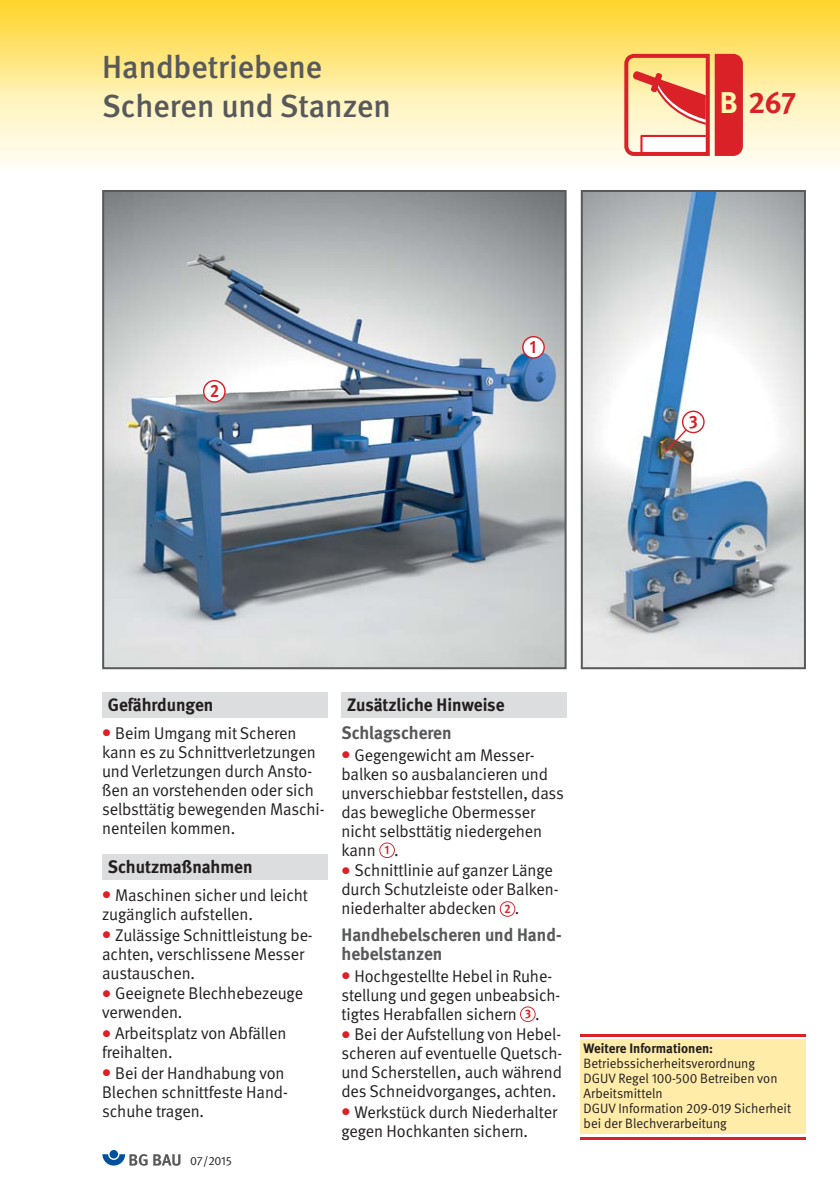
<style>
.page{position:relative;width:840px;height:1191px;background:#fff}
.page>*{position:absolute;margin:0;border:0;box-sizing:border-box;transform-origin:0 0}
.t1{font:500 32px/39px "DGUV Meta";color:#58595b}
.t2{font:700 30px "DGUV Meta";color:#da2128}
.t3{font:700 18px/19px "DGUV Meta";color:#58595b}
.t4{font:700 18px "DGUV Meta";color:#231f20}
.t5{font:700 18px "DGUV Meta";color:#da2128;scale:.9 1}
.t6{font:17px/19px "DGUV Meta";letter-spacing:-.005em;color:#231f20}
.t7{font:13.6px/15px "DGUV Meta";color:#231f20}
.t8{font:700 13.6px "DGUV Meta";color:#231f20}
.t9{font:700 12.4px "DGUV Meta";color:#da2128;scale:.9 1}
.t10{font:12px "DGUV Meta";letter-spacing:-.005em;color:#231f20}
.s1{color:#fff9ae}
</style>
<div class="page">
<img style="left:583px;top:193px;width:219px;height:473px">
<div style="left:580px;top:190px;width:225px;height:479px;border:2px solid #58595b"></div>
<svg style="left:0;top:96px;width:839px;height:70px;background:#fef3d4"></svg>
<img style="left:0;top:0;width:839px;height:96px">
<div style="left:102px;top:692px;width:225px;height:25px;background:#dcddde"></div>
<div style="left:102px;top:854px;width:225px;height:26px;background:#dcddde"></div>
<div style="left:341px;top:692px;width:225px;height:25px;background:#dcddde"></div>
<svg style="left:519px;top:1006px;width:16px;height:16px"></svg>
<div style="left:520px;top:1007px;width:14px;height:14px;background:#fff;border-radius:50%"></div>
<svg style="left:499px;top:901px;width:16px;height:15px"></svg>
<div style="left:500px;top:902px;width:14px;height:13px;background:#fff;border-radius:50%"></div>
<svg style="left:379px;top:842px;width:15px;height:16px"></svg>
<div style="left:380px;top:843px;width:13px;height:14px;background:#fff;border-radius:50%"></div>
<div style="left:109px;top:1150px;width:9px;height:8px;background:#00519c;border-radius:50%"></div>
<svg style="left:102px;top:1154px;width:45px;height:11px"></svg>
<svg style="left:153px;top:1154px;width:27px;height:11px"></svg>
<img style="left:105px;top:193px;width:458px;height:473px">
<div style="left:102px;top:190px;width:464px;height:479px;border:2px solid #58595b"></div>
<div style="left:580px;top:1039px;width:225px;height:95px;background:#ffeca9"></div>
<hr style="left:580px;top:1034px;width:225px;height:2px;background:#da2128">
<hr style="left:580px;top:1137px;width:225px;height:3px;background:#da2128">
<svg style="left:522px;top:336px;width:22px;height:23px"></svg>
<div style="left:523px;top:337px;width:20px;height:20px;background:#fff;border-radius:50%"></div>
<svg style="left:203px;top:380px;width:22px;height:23px"></svg>
<div style="left:204px;top:381px;width:20px;height:20px;background:#fff;border-radius:50%"></div>
<svg style="left:624px;top:54px;width:38px;height:102px;background:#f4ba96"></svg>
<div style="left:714px;top:54px;width:28px;height:102px;background:#da2128"></div>
<svg style="left:663px;top:428px;width:24px;height:26px"></svg>
<svg style="left:681px;top:410px;width:23px;height:23px"></svg>
<div style="left:683px;top:412px;width:19px;height:20px;background:#fff;border-radius:50%"></div>
<h1 class="t1" style="left:102px;top:47px;width:290px">Handbetriebene<br>Scheren und Stanzen</h1>
<p class="t5" style="left:210px;top:384px;width:12px">2</p>
<p class="t5" style="left:529px;top:340px;width:9px">1</p>
<h2 class="t2" style="left:719px;top:90px;width:78px"><span class="s1">B</span> 267</h2>
<p class="t5" style="left:689px;top:414px;width:11px">3</p>
<p class="t4" style="left:108px;top:698px;width:107px">Gefährdungen</p>
<p class="t6" style="left:102px;top:724px;width:224px;text-indent:13px">Beim Umgang mit Scheren kann es zu Schnittverletzungen und Verletzungen durch Ansto&shy;ßen an vorstehenden oder sich selbsttätig bewegenden Maschi&shy;nenteilen kommen.</p>
<p class="t4" style="left:108px;top:860px;width:146px">Schutzmaßnahmen</p>
<p class="t6" style="left:102px;top:886px;width:207px;text-indent:13px">Maschinen sicher und leicht zugänglich aufstellen.</p>
<p class="t6" style="left:102px;top:926px;width:212px;text-indent:13px">Zulässige Schnittleistung be&shy;achten, verschlissene Messer austauschen.</p>
<p class="t6" style="left:102px;top:985px;width:202px;text-indent:13px">Geeignete Blechhebezeuge verwenden.</p>
<p class="t6" style="left:102px;top:1025px;width:186px;text-indent:13px">Arbeitsplatz von Abfällen freihalten.</p>
<p class="t6" style="left:102px;top:1064px;width:187px;text-indent:13px">Bei der Handhabung von<br>Blechen schnittfeste Hand - schuhe tragen.</p>
<p class="t10" style="left:190px;top:1156px;width:43px">07/2015</p>
<p class="t4" style="left:347px;top:698px;width:159px">Zusätzliche Hinweise</p>
<p class="t3" style="left:341px;top:724px;width:112px">Schlagscheren</p>
<p class="t6" style="left:341px;top:746px;width:224px;text-indent:13px">Gegengewicht am Messer - balken so ausbalancieren und unverschiebbar feststellen, dass das bewegliche Obermesser nicht selbsttätig niedergehen kann .</p>
<p class="t6" style="left:341px;top:862px;width:218px;text-indent:13px">Schnittlinie auf ganzer Länge durch Schutzleiste oder Balken&shy;niederhalter abdecken .</p>
<p class="t3" style="left:341px;top:926px;width:221px">Handhebelscheren und Hand&shy;hebelstanzen</p>
<p class="t6" style="left:341px;top:967px;width:220px;text-indent:13px">Hochgestellte Hebel in Ruhe&shy;stellung und gegen unbeabsich&shy;tigtes Herabfallen sichern .</p>
<p class="t6" style="left:341px;top:1026px;width:222px;text-align:justify;text-indent:13px">Bei der Aufstellung von Hebel&shy;scheren auf eventuelle Quetsch&shy;und Scherstellen, auch während des Schneidvorganges, achten.</p>
<p class="t6" style="left:341px;top:1103px;width:217px;text-indent:13px">Werkstück durch Niederhalter gegen Hochkanten sichern.</p>
<p class="t9" style="left:384px;top:845px;width:7px">1</p>
<p class="t9" style="left:504px;top:903px;width:8px">2</p>
<p class="t9" style="left:525px;top:1009px;width:8px">3</p>
<p class="t8" style="left:583px;top:1042px;width:131px">Weitere Informationen:</p>
<p class="t7" style="left:583px;top:1056px;width:209px">Betriebssicherheitsverordnung<br>DGUV Regel 100-500 Betreiben von<br>Arbeitsmitteln<br>DGUV Information 209-019 Sicherheit bei der Blechverarbeitung</p>
</div>
